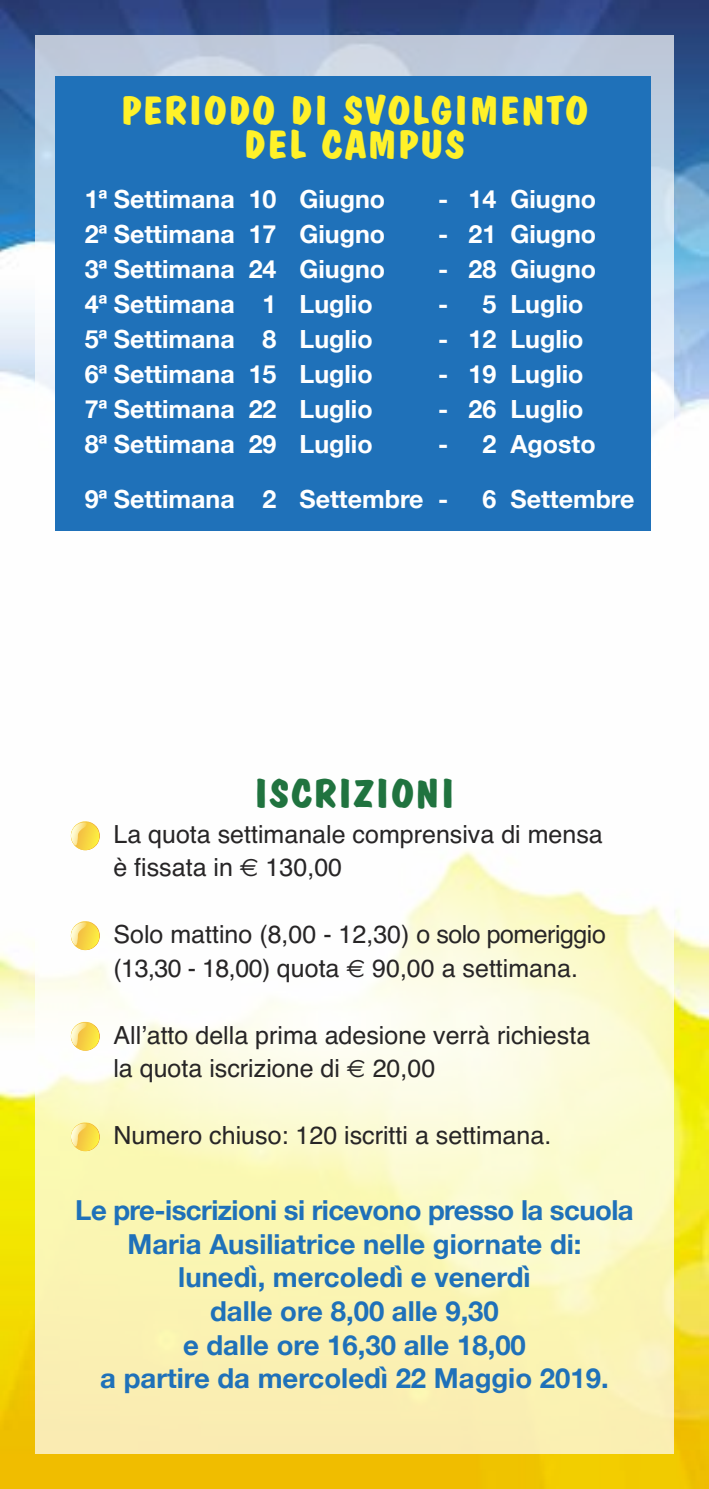
<style>
.page{position:relative;width:709px;height:1489px;background:#fff}
.page>*{position:absolute;margin:0;border:0;box-sizing:border-box;transform-origin:0 0}
.t1{font:700 40px/33.5px "Dom Casual Std";color:#fff129;text-align:center;scale:1.1 1}
.t2{font:700 40px "Dom Casual Std";color:#20733f;scale:1.1 1}
.t3{font:700 27.5px/33.5px "Helvetica Neue";color:#1f71b9;text-align:center}
.t4{font:700 25px "Helvetica Neue";color:#fff}
.t5{font:25px/33.5px "Helvetica";color:#272526}
.s1{font-family:"Euro Sans Std"}
</style>
<div class="page">
<img style="left:0;top:0;width:709px;height:1488px">
<div style="left:35px;top:35px;width:638px;height:1418px;background:#fff;opacity:.7"></div>
<div style="left:55px;top:77px;width:596px;height:454px;background:#1f71b9"></div>
<svg style="left:71px;top:821px;width:29px;height:29px"></svg>
<svg style="left:71px;top:921px;width:29px;height:29px"></svg>
<svg style="left:71px;top:1021px;width:29px;height:29px"></svg>
<svg style="left:71px;top:1122px;width:29px;height:29px"></svg>
<h1 class="t1" style="left:120px;top:98px;width:428px">PERIODO DI SVOLGIMENTO<br>DEL CAMPUS</h1>
<p class="t4" style="left:85px;top:183px;width:302px">1ª Settimana 10 Giugno</p>
<p class="t4" style="left:438px;top:183px;width:160px">- 14 Giugno</p>
<p class="t4" style="left:85px;top:218px;width:302px">2ª Settimana 17 Giugno</p>
<p class="t4" style="left:438px;top:218px;width:160px">- 21 Giugno</p>
<p class="t4" style="left:85px;top:253px;width:302px">3ª Settimana 24 Giugno</p>
<p class="t4" style="left:438px;top:253px;width:160px">- 28 Giugno</p>
<p class="t4" style="left:85px;top:288px;width:289px">4ª Settimana 1 Luglio</p>
<p class="t4" style="left:438px;top:288px;width:147px">- 5 Luglio</p>
<p class="t4" style="left:85px;top:323px;width:289px">5ª Settimana 8 Luglio</p>
<p class="t4" style="left:438px;top:323px;width:147px">- 12 Luglio</p>
<p class="t4" style="left:85px;top:358px;width:289px">6ª Settimana 15 Luglio</p>
<p class="t4" style="left:438px;top:358px;width:147px">- 19 Luglio</p>
<p class="t4" style="left:85px;top:393px;width:289px">7ª Settimana 22 Luglio</p>
<p class="t4" style="left:438px;top:393px;width:147px">- 26 Luglio</p>
<p class="t4" style="left:85px;top:428px;width:289px">8ª Settimana 29 Luglio</p>
<p class="t4" style="left:438px;top:428px;width:159px">- 2 Agosto</p>
<p class="t4" style="left:85px;top:483px;width:365px">9ª Settimana 2 Settembre -</p>
<p class="t4" style="left:482px;top:483px;width:154px">6 Settembre</p>
<h1 class="t2" style="left:253px;top:778px;width:185px">ISCRIZIONI</h1>
<p class="t5" style="left:113px;top:817px;width:491px">La quota settimanale comprensiva di mensa è fissata in <span class="s1">€</span> 130,00</p>
<p class="t5" style="left:113px;top:917px;width:494px">Solo mattino (8,00 - 12,30) o solo pomeriggio (13,30 - 18,00) quota <span class="s1">€</span> 90,00 a settimana.</p>
<p class="t5" style="left:113px;top:1018px;width:478px">All’atto della prima adesione verrà richiesta la quota iscrizione di <span class="s1">€</span> 20,00</p>
<p class="t5" style="left:113px;top:1118px;width:439px">Numero chiuso: 120 iscritti a settimana.</p>
<p class="t3" style="left:75px;top:1193px;width:560px">Le pre-iscrizioni si ricevono presso la scuola Maria Ausiliatrice nelle giornate di:<br>lunedì, mercoledì e venerdì<br>dalle ore 8,00 alle 9,30<br>e dalle ore 16,30 alle 18,00<br>a partire da mercoledì 22 Maggio 2019.</p>
</div>
